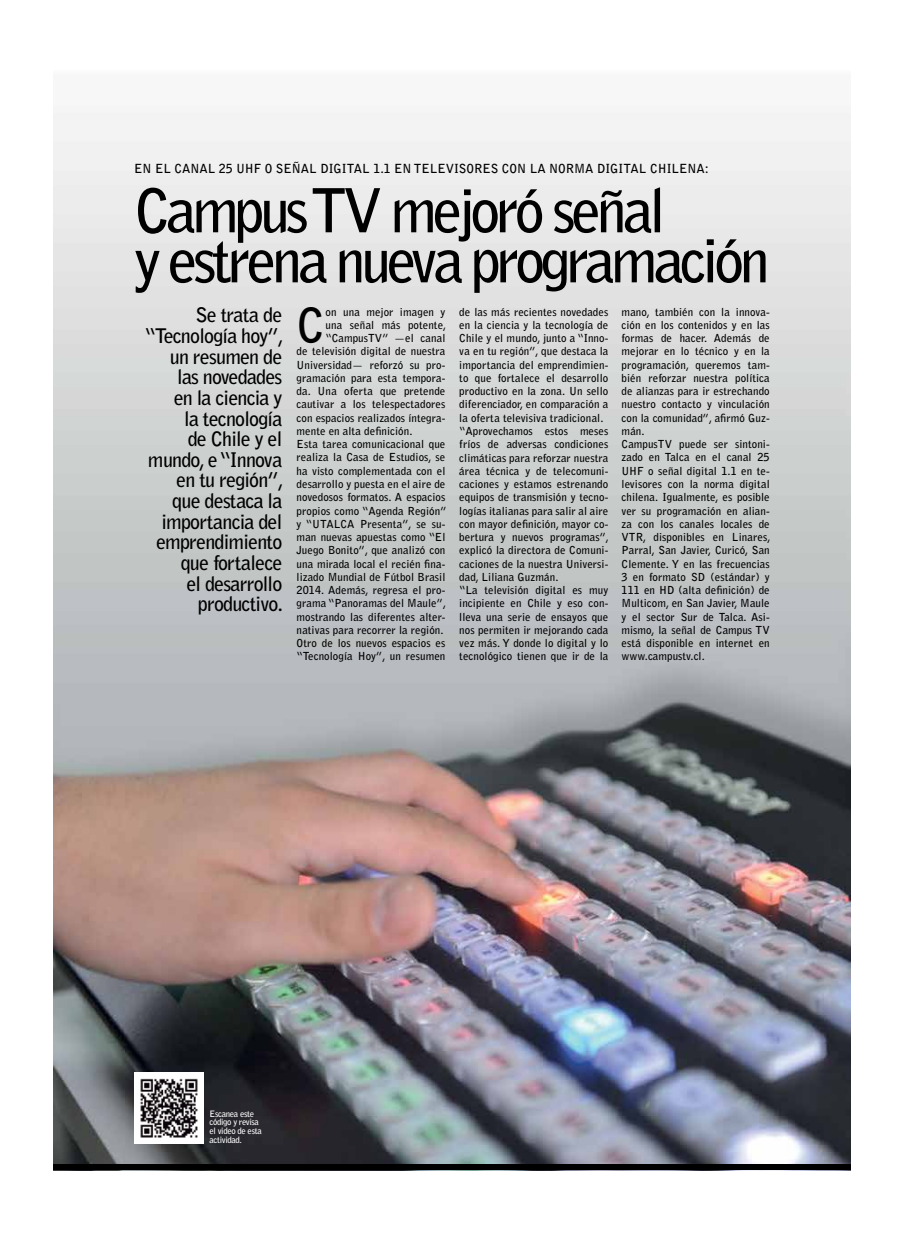
<style>
.page{position:relative;width:904px;height:1241px;background:#fff}
.page>*{position:absolute;margin:0;border:0;box-sizing:border-box;transform-origin:0 0}
.t1{font:700 60.12px/50px "Bell Gothic Std";letter-spacing:-.075em;color:#000}
.t2{font:700 47.12px "Bell Gothic Std";color:#000}
.t3{font:700 20px/20.6px "Bell Gothic Std";letter-spacing:-.04em;color:#000;text-align:right}
.t4{font:700 12.5px "Bell Gothic Std";color:#000}
.t5{font:700 11px/13.2px "Bell Gothic Std";letter-spacing:.005em;color:#000}
.t6{font:700 8.75px/8.8px "Bell Gothic Std";letter-spacing:-.04em;color:#fff}
</style>
<div class="page">
<img style="left:53px;top:113px;width:797px;height:1051px">
<div style="left:53px;top:1164px;width:797px;height:5px;background:#000"></div>
<img style="left:134px;top:1072px;width:69px;height:71px">
<p class="t4" style="left:134px;top:161px;width:576px">EN EL CANAL 25 UHF O SEÑAL DIGITAL 1.1 EN TELEVISORES CON LA NORMA DIGITAL CHILENA:</p>
<h1 class="t1" style="left:134px;top:186px;width:637px">Campus TV mejoró señal<br>y estrena nueva programación</h1>
<h2 class="t2" style="left:296px;top:296px;width:30px">C</h2>
<p class="t5" style="left:325px;top:305px;width:121px">on una mejor imagen y</p>
<h3 class="t3" style="left:144px;top:305px;width:141px">Se trata de “Tecnología hoy”, un resumen de las novedades<br>en la ciencia y<br>la tecnología<br>de Chile y el mundo, e “Innova en tu región”, que destaca la importancia del emprendimiento que fortalece<br>el desarrollo productivo.</h3>
<p class="t5" style="left:459px;top:305px;width:151px">de las más recientes novedades en la ciencia y la tecnología de<br>Chile y el mundo, junto a “Inno&shy;va en tu región”, que destaca la importancia del emprendimien&shy;to que fortalece el desarrollo productivo en la zona. Un sello diferenciador, en comparación a la oferta televisiva tradicional. “Aprovechamos estos meses fríos de adversas condiciones climáticas para reforzar nuestra área técnica y de telecomuni&shy;caciones y estamos estrenando equipos de transmisión y tecno&shy;logías italianas para salir al aire con mayor definición, mayor co&shy;bertura y nuevos programas”, explicó la directora de Comuni&shy;caciones de la nuestra Universi&shy;dad, Liliana Guzmán.<br>“La televisión digital es muy incipiente en Chile y eso con&shy;lleva una serie de ensayos que nos permiten ir mejorando cada vez más. Y donde lo digital y lo tecnológico tienen que ir de la</p>
<p class="t5" style="left:621px;top:305px;width:150px">mano, también con la innova&shy;ción en los contenidos y en las formas de hacer. Además de mejorar en lo técnico y en la programación, queremos tam&shy;bién reforzar nuestra política de alianzas para ir estrechando nuestro contacto y vinculación con la comunidad”, afirmó Guz&shy;mán.<br>CampusTV puede ser sintoni&shy;zado en Talca en el canal 25<br>UHF o señal digital 1.1 en te&shy;levisores con la norma digital chilena. Igualmente, es posible ver su programación en alian&shy;za con los canales locales de<br>VTR, disponibles en Linares,<br>Parral, San Javier, Curicó, San<br>Clemente. Y en las frecuencias<br>3 en formato SD (estándar) y<br>111 en HD (alta definición) de<br>Multicom, en San Javier, Maule y el sector Sur de Talca. Asi&shy;mismo, la señal de Campus TV está disponible en internet en www.campustv.cl.</p>
<p class="t5" style="left:325px;top:318px;width:122px">una señal más potente,</p>
<p class="t5" style="left:325px;top:331px;width:121px">“CampusTV” —el canal</p>
<p class="t5" style="left:296px;top:345px;width:150px">de televisión digital de nuestra</p>
<p class="t5" style="left:296px;top:358px;width:150px">Universidad— reforzó su pro-</p>
<p class="t5" style="left:296px;top:371px;width:150px">gramación para esta tempora-</p>
<p class="t5" style="left:296px;top:384px;width:150px">da. Una oferta que pretende</p>
<p class="t5" style="left:296px;top:398px;width:150px">cautivar a los telespectadores</p>
<p class="t5" style="left:296px;top:411px;width:150px">con espacios realizados íntegra-</p>
<p class="t5" style="left:296px;top:424px;width:117px">mente en alta definición.</p>
<p class="t5" style="left:296px;top:437px;width:150px">Esta tarea comunicacional que</p>
<p class="t5" style="left:296px;top:451px;width:150px">realiza la Casa de Estudios, se</p>
<p class="t5" style="left:296px;top:464px;width:150px">ha visto complementada con el</p>
<p class="t5" style="left:296px;top:477px;width:150px">desarrollo y puesta en el aire de</p>
<p class="t5" style="left:296px;top:490px;width:150px">novedosos formatos. A espacios</p>
<p class="t5" style="left:296px;top:504px;width:151px">propios como “Agenda Región”</p>
<p class="t5" style="left:296px;top:517px;width:150px">y “UTALCA Presenta”, se su-</p>
<p class="t5" style="left:296px;top:530px;width:150px">man nuevas apuestas como “El</p>
<p class="t5" style="left:296px;top:543px;width:150px">Juego Bonito”, que analizó con</p>
<p class="t5" style="left:296px;top:557px;width:150px">una mirada local el recién fina-</p>
<p class="t5" style="left:296px;top:570px;width:150px">lizado Mundial de Fútbol Brasil</p>
<p class="t5" style="left:296px;top:583px;width:150px">2014. Además, regresa el pro-</p>
<p class="t5" style="left:296px;top:596px;width:151px">grama “Panoramas del Maule”,</p>
<p class="t5" style="left:296px;top:610px;width:150px">mostrando las diferentes alter-</p>
<p class="t5" style="left:296px;top:623px;width:148px">nativas para recorrer la región.</p>
<p class="t5" style="left:296px;top:636px;width:150px">Otro de los nuevos espacios es</p>
<p class="t5" style="left:296px;top:649px;width:150px">“Tecnología Hoy”, un resumen</p>
<p class="t6" style="left:210px;top:1108px;width:54px">Escanea este código y revisa el video de esta actividad.</p>
</div>
